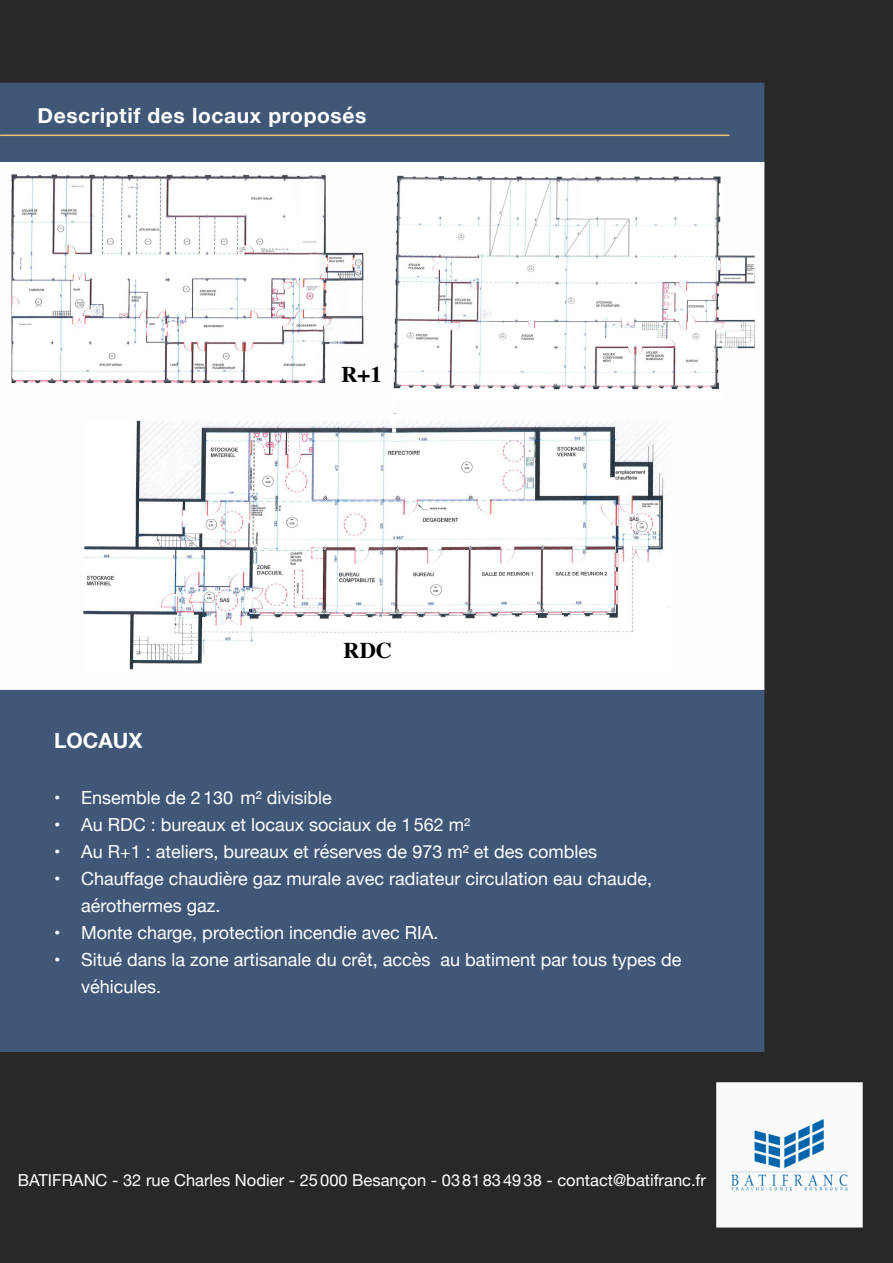
<style>
.page{position:relative;width:893px;height:1263px;background:#fff}
.page>*{position:absolute;margin:0;border:0;box-sizing:border-box;transform-origin:0 0}
.t1{font:700 22.5px "Times";color:#000}
.t2{font:700 21px "Helvetica Neue";letter-spacing:.03em;color:#fff}
.t3{font:18px/27px "Helvetica Neue";color:#fff}
.t4{font:16.5px "Helvetica Neue";color:#fff}
</style>
<div class="page">
<img style="left:0;top:0;width:893px;height:1263px">
<hr style="left:0;top:135px;width:730px;height:1px;background:#eac36b">
<p class="t2" style="left:38px;top:99px;width:330px">Descriptif des locaux proposés</p>
<p class="t1" style="left:341px;top:353px;width:42px">R+1</p>
<p class="t2" style="left:54px;top:724px;width:90px">LOCAUX</p>
<p class="t1" style="left:343px;top:629px;width:50px">RDC</p>
<p class="t3" style="left:54px;top:785px;width:279px">• Ensemble de 2130 m² divisible</p>
<p class="t3" style="left:54px;top:812px;width:418px">• Au RDC : bureaux et locaux sociaux de 1562 m²</p>
<p class="t3" style="left:54px;top:839px;width:544px">• Au R+1 : ateliers, bureaux et réserves de 973 m² et des combles</p>
<p class="t3" style="left:81px;top:866px;width:573px;text-indent:-27px">• Chauffage chaudière gaz murale avec radiateur circulation eau chaude, aérothermes gaz.</p>
<p class="t3" style="left:54px;top:920px;width:386px">• Monte charge, protection incendie avec RIA.</p>
<p class="t3" style="left:81px;top:947px;width:602px;text-indent:-27px">• Situé dans la zone artisanale du crêt, accès au batiment par tous types de véhicules.</p>
<p class="t4" style="left:18px;top:1168px;width:689px">BATIFRANC - 32 rue Charles Nodier - 25000 Besançon - 0381834938 - contact@batifranc.fr</p>
</div>
